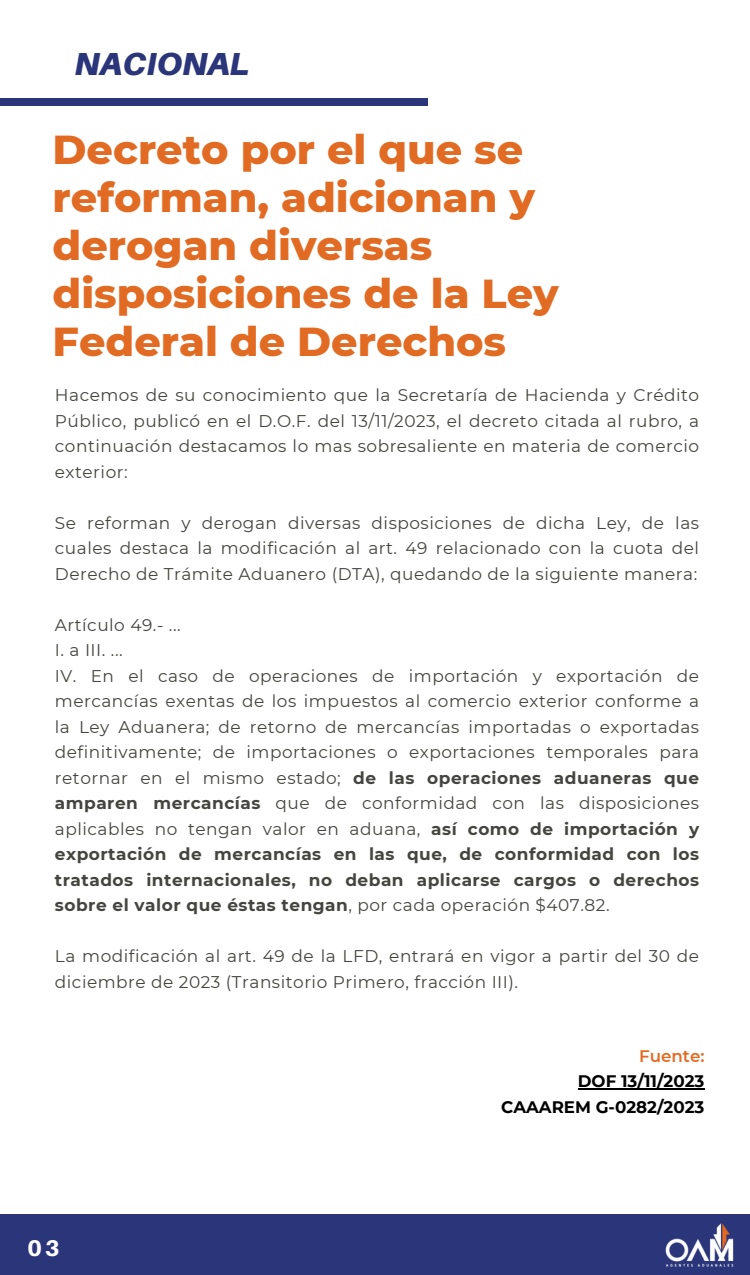
<style>
.page{position:relative;width:750px;height:1275px;background:#fff}
.page>*{position:absolute;margin:0;border:0;box-sizing:border-box;transform-origin:0 0}
.t1{font:800 41.2px/48px "Montserrat";color:#e26b24}
.t2{font:italic 900 31.9px "Aileron";color:#2a357a}
.t3{font:800 22.7px "Aileron";color:#fff}
.t4{font:16.9px/25.5px "Montserrat";letter-spacing:.03em;color:#444440;text-align:justify}
.t5{font:700 16.7px "Montserrat";color:#000}
.t6{font:600 16.7px "Montserrat";color:#e26b24}
.s1{font-weight:700}
</style>
<div class="page">
<div style="left:0;top:1214px;width:750px;height:61px;background:#2a357a"></div>
<div style="left:0;top:99px;width:428px;height:6px;background:#2a357a"></div>
<img style="left:665px;top:1223px;width:69px;height:44px">
<hr style="left:578px;top:1089px;width:126px;height:1px;background:#000">
<p class="t2" style="left:75px;top:44px;width:176px">NACIONAL</p>
<p class="t1" style="left:53px;top:125px;width:508px">Decreto por el que se reforman, adicionan y derogan diversas disposiciones de la Ley<br>Federal de Derechos</p>
<p class="t4" style="left:55px;top:383px;width:646px">Hacemos de su conocimiento que la Secretaría de Hacienda y Crédito Público, publicó en el D.O.F. del 13/11/2023, el decreto citada al rubro, a continuación destacamos lo mas sobresaliente en materia de comercio exterior:</p>
<p class="t4" style="left:55px;top:510px;width:646px">Se reforman y derogan diversas disposiciones de dicha Ley, de las cuales destaca la modificación al art. 49 relacionado con la cuota del Derecho de Trámite Aduanero (DTA), quedando de la siguiente manera:</p>
<p class="t4" style="left:55px;top:612px;width:127px">Artículo 49.- ...</p>
<p class="t4" style="left:55px;top:638px;width:69px">I. a III. ...</p>
<p class="t4" style="left:55px;top:663px;width:646px">IV. En el caso de operaciones de importación y exportación de mercancías exentas de los impuestos al comercio exterior conforme a la Ley Aduanera; de retorno de mercancías importadas o exportadas definitivamente; de importaciones o exportaciones temporales para retornar en el mismo estado; <span class="s1">de las operaciones aduaneras que amparen mercancías</span> que de conformidad con las disposiciones aplicables no tengan valor en aduana, <span class="s1">así como de importación y exportación de mercancías en las que, de conformidad con los tratados internacionales, no deban aplicarse cargos o derechos sobre el valor que éstas tengan</span>, por cada operación $407.82.</p>
<p class="t4" style="left:55px;top:944px;width:646px">La modificación al art. 49 de la LFD, entrará en vigor a partir del 30 de diciembre de 2023 (Transitorio Primero, fracción III).</p>
<p class="t3" style="left:27px;top:1234px;width:34px">03</p>
<p class="t6" style="left:639px;top:1045px;width:67px">Fuente:</p>
<p class="t5" style="left:578px;top:1071px;width:128px">DOF 13/11/2023</p>
<p class="t5" style="left:501px;top:1096px;width:205px">CAAAREM G-0282/2023</p>
</div>
